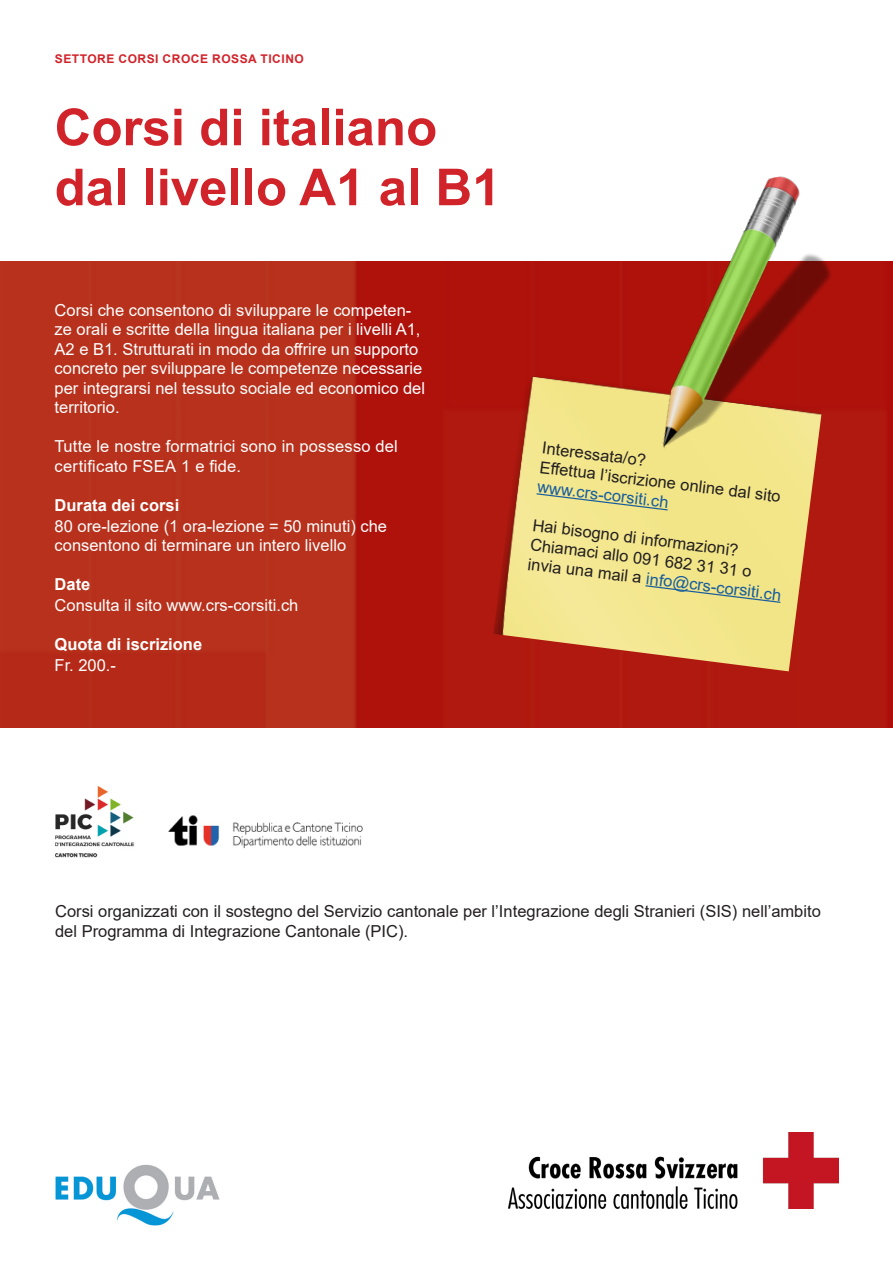
<style>
.page{position:relative;width:893px;height:1263px;background:#fff}
.page>*{position:absolute;margin:0;border:0;box-sizing:border-box;transform-origin:0 0}
.t1{font:700 51px/60px "Arial";color:#d1232a}
.t2{font:16.5px/19.5px "Arial";color:#fff}
.t3{font:16.5px/19.5px "Arial";color:#231f20}
.t4{font:700 16.5px "Arial";color:#fff}
.t5{font:16.5px "Arial";color:#175d9e}
.t6{font:700 12px "Arial";letter-spacing:.045em;color:#d1232a}
.s1{color:#175d9e}
</style>
<div class="page">
<img style="left:0;top:262px;width:893px;height:466px">
<img style="left:508px;top:1133px;width:331px;height:76px">
<img style="left:55px;top:1164px;width:165px;height:62px">
<img style="left:168px;top:815px;width:195px;height:34px">
<img style="left:55px;top:786px;width:80px;height:72px">
<img style="left:493px;top:369px;width:329px;height:302px">
<svg style="left:535px;top:492px;width:134px;height:19px;background:#e5dd8e"></svg>
<svg style="left:644px;top:584px;width:138px;height:20px;background:#e5dd8b"></svg>
<img style="left:619px;top:176px;width:241px;height:272px">
<p class="t6" style="left:55px;top:50px;width:251px">SETTORE CORSI CROCE ROSSA TICINO</p>
<h1 class="t1" style="left:55px;top:98px;width:447px">Corsi di italiano dal livello A1 al B1</h1>
<p class="t2" style="left:55px;top:300px;width:372px">Corsi che consentono di sviluppare le competen&shy;ze orali e scritte della lingua italiana per i livelli A1, A2 e B1. Strutturati in modo da offrire un supporto concreto per sviluppare le competenze necessarie per integrarsi nel tessuto sociale ed economico del territorio.</p>
<p class="t2" style="left:55px;top:437px;width:345px">Tutte le nostre formatrici sono in possesso del certificato FSEA 1 e fide.</p>
<p class="t4" style="left:55px;top:493px;width:126px">Durata dei corsi</p>
<p class="t2" style="left:55px;top:516px;width:334px">80 ore-lezione (1 ora-lezione = 50 minuti) che consentono di terminare un intero livello</p>
<p class="t4" style="left:55px;top:573px;width:37px">Date</p>
<p class="t2" style="left:55px;top:596px;width:245px">Consulta il sito www.crs-corsiti.ch</p>
<p class="t4" style="left:55px;top:633px;width:149px">Quota di iscrizione</p>
<p class="t2" style="left:55px;top:656px;width:63px">Fr. 200.-</p>
<p class="t3" style="left:543px;top:438px;width:244px;rotate:7deg">Interessata/o?<br>Effettua l’iscrizione online dal sito</p>
<p class="t5" style="left:539px;top:475px;width:134px;rotate:7deg">www.crs-corsiti.ch</p>
<p class="t3" style="left:534px;top:515px;width:257px;rotate:7deg">Hai bisogno di informazioni?<br>Chiamaci allo 091 682 31 31 o invia una mail a <span class="s1">info@crs-corsiti.ch</span></p>
<p class="t3" style="left:55px;top:901px;width:767px">Corsi organizzati con il sostegno del Servizio cantonale per l’Integrazione degli Stranieri (SIS) nell’ambito del Programma di Integrazione Cantonale (PIC).</p>
</div>
